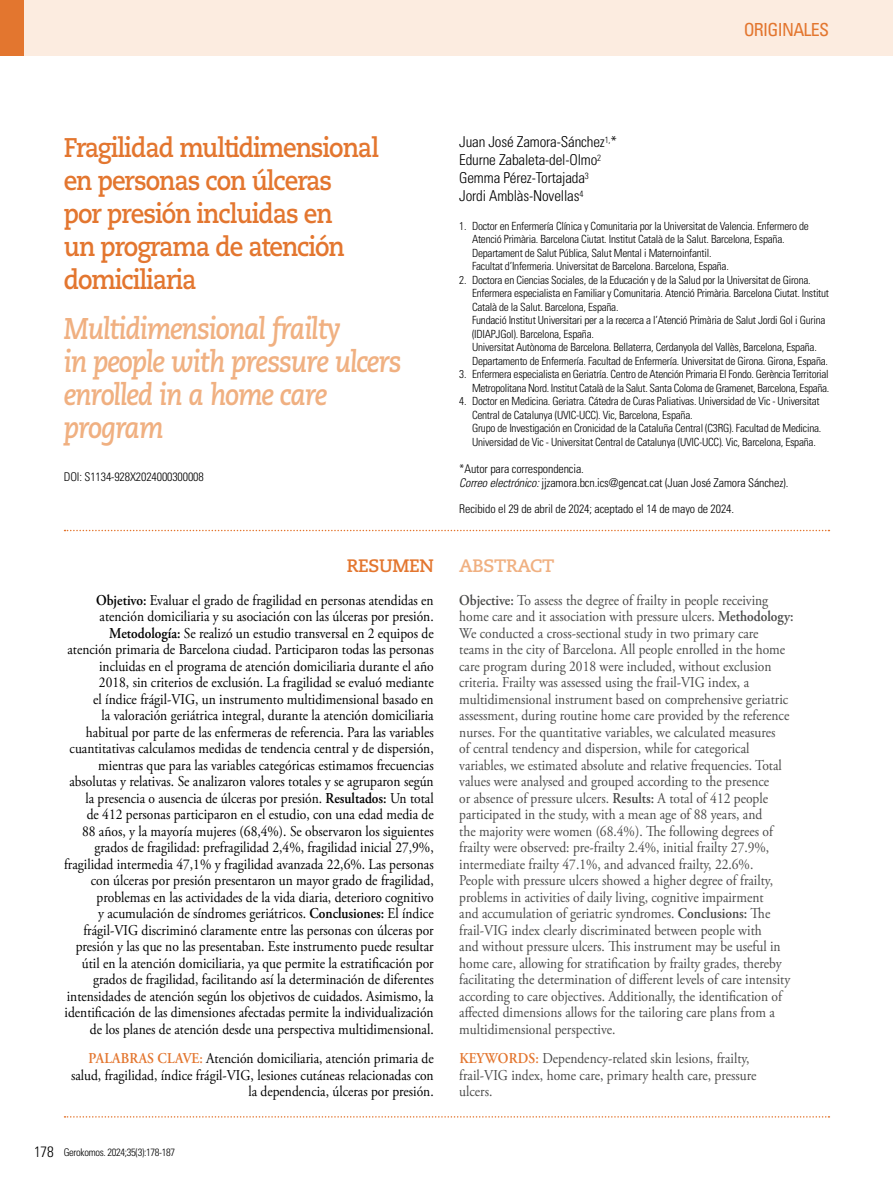
<style>
.page{position:relative;width:893px;height:1191px;background:#fff}
.page>*{position:absolute;margin:0;border:0;box-sizing:border-box;transform-origin:0 0}
.t1{font:italic 700 30px/33px "Caecilia LT Std";letter-spacing:-.04em;color:#f0b081;scale:.9 1}
.t2{font:700 27px/33px "Caecilia LT Std";letter-spacing:-.04em;color:#e3762f;scale:.9 1}
.t3{font:condensed 18px "Univers LT Std";letter-spacing:-.04em;color:#e3762f}
.t4{font:700 18px "Caecilia LT Std";letter-spacing:-.02em;color:#f0b081}
.t5{font:700 18px "Caecilia LT Std";letter-spacing:-.02em;color:#e3762f}
.t6{font:15px/16.5px "Adobe Garamond Pro";color:#000;text-align:right;scale:.9 1}
.t7{font:15px/16.5px "Adobe Garamond Pro";color:#4a4a49;scale:.9 1}
.t8{font:300 condensed 15px/18px "Univers LT Std";letter-spacing:-.01em;color:#000}
.t9{font:300 condensed 12px/14.4px "Univers LT Std";letter-spacing:-.01em;color:#000}
.t10{font:300 condensed 11.25px/13.5px "Univers LT Std";letter-spacing:-.02em;color:#000}
.t11{font:300 condensed 10.5px "Univers LT Std";letter-spacing:-.03em;color:#000}
.s1{font-weight:600}
.s2{font-weight:600;color:#e3762f}
.s3{font-size:15px}
.s4{font-style:italic}
</style>
<div class="page">
<div style="left:0;top:0;width:893px;height:55px;background:#fcece0"></div>
<div style="left:0;top:0;width:24px;height:55px;background:#e3762f"></div>
<svg style="left:65px;top:1116px;width:764px;height:1px"></svg>
<svg style="left:65px;top:530px;width:764px;height:1px"></svg>
<p class="t3" style="left:744px;top:18px;width:87px">ORIGINALES</p>
<h2 class="t2" style="left:64px;top:131px;width:352px">Fragilidad multidimensional en personas con úlceras<br>por presión incluidas en<br>un programa de atención domiciliaria</h2>
<h1 class="t1" style="left:64px;top:312px;width:377px">Multidimensional frailty<br>in people with pressure ulcers enrolled in a home care program</h1>
<p class="t9" style="left:64px;top:469px;width:141px">DOI: S1134-928X2024000300008</p>
<p class="t5" style="left:347px;top:555px;width:88px">RESUMEN</p>
<p class="t6" style="left:64px;top:592px;width:412px"><span class="s1">Objetivo:</span> Evaluar el grado de fragilidad en personas atendidas en atención domiciliaria y su asociación con las úlceras por presión.<br><span class="s1">Metodología:</span> Se realizó un estudio transversal en 2 equipos de atención primaria de Barcelona ciudad. Participaron todas las personas incluidas en el programa de atención domiciliaria durante el año<br>2018, sin criterios de exclusión. La fragilidad se evaluó mediante<br>el índice frágil-VIG, un instrumento multidimensional basado en<br>la valoración geriátrica integral, durante la atención domiciliaria habitual por parte de las enfermeras de referencia. Para las variables cuantitativas calculamos medidas de tendencia central y de dispersión, mientras que para las variables categóricas estimamos frecuencias absolutas y relativas. Se analizaron valores totales y se agruparon según la presencia o ausencia de úlceras por presión. <span class="s1">Resultados:</span> Un total<br>de 412 personas participaron en el estudio, con una edad media de<br>88 años, y la mayoría mujeres (68,4%). Se observaron los siguientes grados de fragilidad: prefragilidad 2,4%, fragilidad inicial 27,9%, fragilidad intermedia 47,1% y fragilidad avanzada 22,6%. Las personas con úlceras por presión presentaron un mayor grado de fragilidad, problemas en las actividades de la vida diaria, deterioro cognitivo<br>y acumulación de síndromes geriátricos. <span class="s1">Conclusiones:</span> El índice frágil-VIG discriminó claramente entre las personas con úlceras por presión y las que no las presentaban. Este instrumento puede resultar útil en la atención domiciliaria, ya que permite la estratificación por grados de fragilidad, facilitando así la determinación de diferentes intensidades de atención según los objetivos de cuidados. Asimismo, la identificación de las dimensiones afectadas permite la individualización de los planes de atención desde una perspectiva multidimensional.</p>
<p class="t6" style="left:71px;top:1050px;width:404px"><span class="s2">PALABRAS CLAVE:</span> Atención domiciliaria, atención primaria de salud, fragilidad, índice frágil-VIG, lesiones cutáneas relacionadas con la dependencia, úlceras por presión.</p>
<p class="t11" style="left:34px;top:1145px;width:143px"><span class="s3">178</span> Gerokomos. 2024;35(3):178-187</p>
<p class="t8" style="left:459px;top:133px;width:159px">Juan José Zamora-Sánchez<sup>1,</sup>*<br>Edurne Zabaleta-del-Olmo<sup>2<br></sup>Gemma Pérez-Tortajada<sup>3<br></sup>Jordi Amblàs-Novellas<sup>4</sup></p>
<p class="t10" style="left:472px;top:219px;width:338px;text-indent:-13px">1. Doctor en Enfermería Clínica y Comunitaria por la Universitat de Valencia. Enfermero de Atenció Primària. Barcelona Ciutat. Institut Català de la Salut. Barcelona, España.<br>Departament de Salut Pública, Salut Mental i Maternoinfantil.<br>Facultat d’Infermeria. Universitat de Barcelona. Barcelona, España.</p>
<p class="t10" style="left:472px;top:273px;width:359px;text-indent:-13px">2. Doctora en Ciencias Sociales, de la Educación y de la Salud por la Universitat de Girona.<br>Enfermera especialista en Familiar y Comunitaria. Atenció Primària. Barcelona Ciutat. Institut Català de la Salut. Barcelona, España.<br>Fundació Institut Universitari per a la recerca a l’Atenció Primària de Salut Jordi Gol i Gurina (IDIAPJGol). Barcelona, España.<br>Universitat Autònoma de Barcelona. Bellaterra, Cerdanyola del Vallès, Barcelona, España.<br>Departamento de Enfermería. Facultad de Enfermería. Universitat de Girona. Girona, España.</p>
<p class="t10" style="left:459px;top:367px;width:372px;text-align:right">3. Enfermera especialista en Geriatría. Centro de Atención Primaria El Fondo. Gerència Territorial<br>Metropolitana Nord. Institut Català de la Salut. Santa Coloma de Gramenet, Barcelona, España.</p>
<p class="t10" style="left:472px;top:394px;width:351px;text-indent:-13px">4. Doctor en Medicina. Geriatra. Cátedra de Curas Paliativas. Universidad de Vic - Universitat Central de Catalunya (UVIC-UCC). Vic, Barcelona, España.<br>Grupo de Investigación en Cronicidad de la Cataluña Central (C3RG). Facultad de Medicina.<br>Universidad de Vic - Universitat Central de Catalunya (UVIC-UCC). Vic, Barcelona, España.</p>
<p class="t9" style="left:459px;top:461px;width:331px">*Autor para correspondencia.<br><span class="s4">Correo electrónico:</span> jjzamora.bcn.ics@gencat.cat (Juan José Zamora Sánchez).</p>
<p class="t9" style="left:459px;top:502px;width:276px">Recibido el 29 de abril de 2024; aceptado el 14 de mayo de 2024.</p>
<p class="t4" style="left:459px;top:554px;width:97px">ABSTRACT</p>
<p class="t7" style="left:459px;top:592px;width:373px"><span class="s1">Objective:</span> To assess the degree of frailty in people receiving home care and it association with pressure ulcers. <span class="s1">Methodology:<br></span>We conducted a cross-sectional study in two primary care<br>teams in the city of Barcelona. All people enrolled in the home care program during 2018 were included, without exclusion criteria. Frailty was assessed using the frail-VIG index, a multidimensional instrument based on comprehensive geriatric assessment, during routine home care provided by the reference nurses. For the quantitative variables, we calculated measures<br>of central tendency and dispersion, while for categorical variables, we estimated absolute and relative frequencies. Total values were analysed and grouped according to the presence<br>or absence of pressure ulcers. <span class="s1">Results:</span> A total of 412 people participated in the study, with a mean age of 88 years, and<br>the majority were women (68.4%). The following degrees of frailty were observed: pre-frailty 2.4%, initial frailty 27.9%, intermediate frailty 47.1%, and advanced frailty, 22.6%.<br>People with pressure ulcers showed a higher degree of frailty, problems in activities of daily living, cognitive impairment<br>and accumulation of geriatric syndromes. <span class="s1">Conclusions:</span> The frail-VIG index clearly discriminated between people with<br>and without pressure ulcers. This instrument may be useful in home care, allowing for stratification by frailty grades, thereby facilitating the determination of different levels of care intensity according to care objectives. Additionally, the identification of affected dimensions allows for the tailoring care plans from a multidimensional perspective.</p>
<p class="t7" style="left:459px;top:1050px;width:332px"><span class="s2">KEYWORDS:</span> Dependency-related skin lesions, frailty, frail-VIG index, home care, primary health care, pressure ulcers.</p>
</div>
